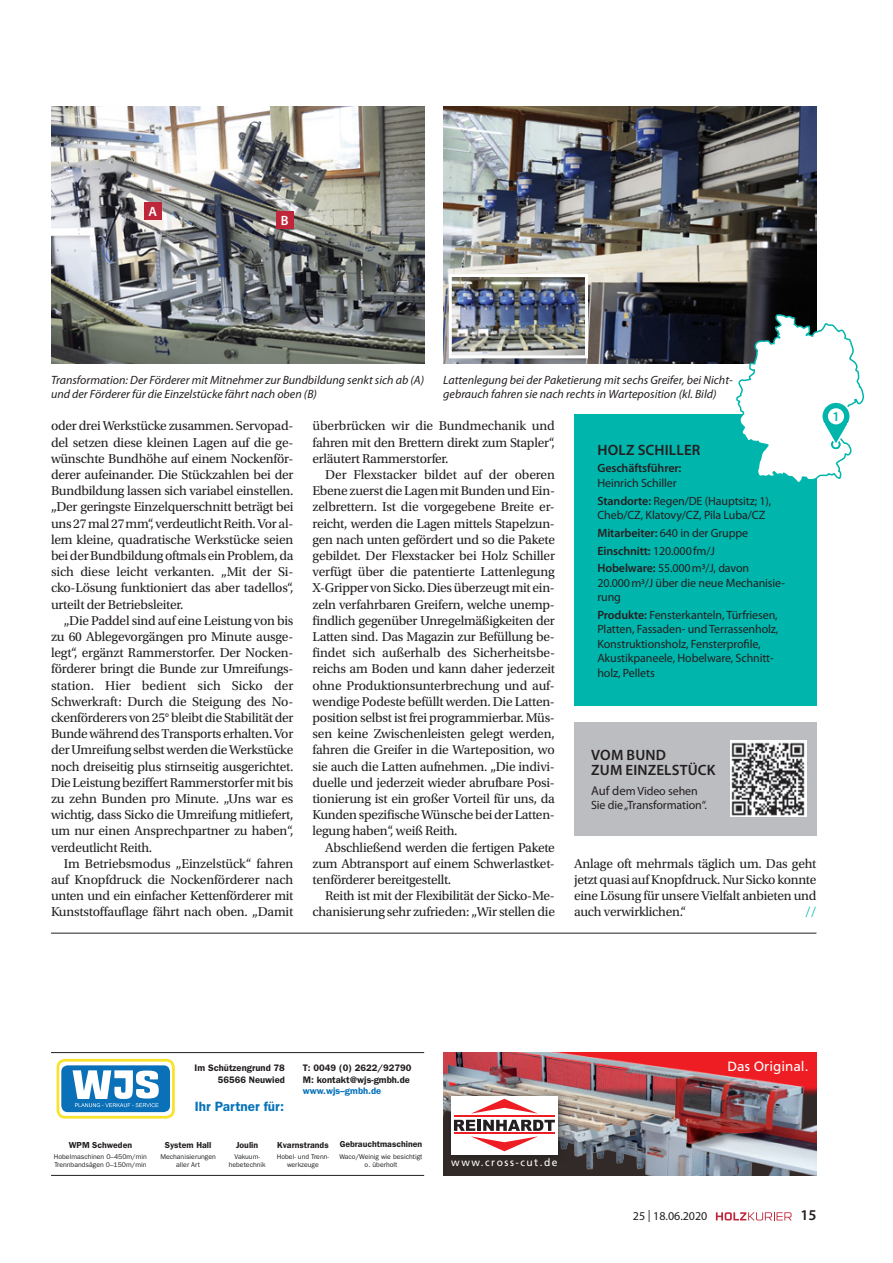
<style>
.page{position:relative;width:893px;height:1263px;background:#fff}
.page>*{position:absolute;margin:0;border:0;box-sizing:border-box;transform-origin:0 0}
.t1{font:600 15px/15.8px "Myriad Pro";letter-spacing:.01em;color:#231f20}
.t2{font:13.5px/16.2px "Utopia Std";letter-spacing:-.02em;color:#231f20;text-align:justify}
.t3{font:600 13.5px "ITC Franklin Gothic Std";color:#0673ba}
.t4{font:13.5px "Frutiger";color:#fff}
.t5{font:600 13.5px "Myriad Pro";color:#00b5ac}
.t6{font:600 13.5px "Myriad Pro";color:#fff}
.t7{font:13.5px "Utopia Std";color:#00b5ac}
.t8{font:12px/14.4px "Myriad Pro";letter-spacing:-.01em;color:#231f20}
.t9{font:italic 12px/14.4px "Myriad Pro";color:#231f20}
.t10{font:600 12px "Myriad Pro";letter-spacing:-.01em;color:#231f20}
.t11{font:10.5px "Frutiger";letter-spacing:.145em;color:#fff}
.t12{font:600 9.45px/11.4px "ITC Franklin Gothic Std";color:#231f20;text-align:right}
.t13{font:600 9.45px "ITC Franklin Gothic Std";color:#0572ba}
.t14{font:600 8.7px "ITC Franklin Gothic Std";color:#231f20}
.t15{font:6.9px/8.2px "ITC Franklin Gothic Std";color:#231f20;text-align:center}
.s1{font-weight:600}
.s2{font-size:12.75px}
</style>
<div class="page">
<hr style="left:51px;top:1052px;width:373px;height:1px;background:#231f20">
<hr style="left:51px;top:1175px;width:373px;height:1px;background:#231f20">
<svg style="left:58px;top:1060px;width:115px;height:57px"></svg>
<div style="left:57px;top:1059px;width:118px;height:59px;border:3px solid #f8e22a;border-radius:7px"></div>
<div style="left:61px;top:1065px;width:109px;height:47px;background:#0a70b8;border-radius:6px"></div>
<svg style="left:73px;top:1070px;width:86px;height:37px"></svg>
<img style="left:51px;top:106px;width:373px;height:258px">
<img style="left:443px;top:106px;width:373px;height:258px">
<div style="left:574px;top:414px;width:242px;height:292px;background:#00b5ac"></div>
<img style="left:447px;top:273px;width:142px;height:87px">
<svg style="left:735px;top:313px;width:128px;height:171px"></svg>
<div style="left:829px;top:409px;width:14px;height:15px;background:#fff;border-radius:50%"></div>
<div style="left:144px;top:202px;width:17px;height:18px;background:#bf263a"></div>
<div style="left:276px;top:211px;width:17px;height:17px;background:#bf263a"></div>
<hr style="left:51px;top:933px;width:765px;height:1px;background:#231f20">
<div style="left:574px;top:722px;width:242px;height:113px;background:#bcbdc0"></div>
<div style="left:730px;top:740px;width:76px;height:77px;background:#fff"></div>
<img style="left:731px;top:742px;width:74px;height:74px">
<img style="left:443px;top:1052px;width:373px;height:124px">
<div style="left:444px;top:1089px;width:125px;height:76px;background:#231f20;opacity:.75"></div>
<div style="left:451px;top:1096px;width:107px;height:58px;background:#fff"></div>
<hr style="left:454px;top:1115px;width:101px;height:2px;background:#ee1d23">
<svg style="left:471px;top:1099px;width:67px;height:15px"></svg>
<svg style="left:454px;top:1120px;width:101px;height:31px"></svg>
<svg style="left:716px;top:1212px;width:76px;height:8px"></svg>
<p class="t6" style="left:148px;top:203px;width:10px">A</p>
<p class="t6" style="left:281px;top:212px;width:9px">B</p>
<p class="t9" style="left:51px;top:372px;width:375px">Transformation: Der Förderer mit Mitnehmer zur Bundbildung senkt sich ab (A) und der Förderer für die Einzelstücke fährt nach oben (B)</p>
<p class="t9" style="left:443px;top:372px;width:291px">Lattenlegung bei der Paketierung mit sechs Greifer, bei Nicht&shy;gebrauch fahren sie nach rechts in Warteposition (kl. Bild)</p>
<p class="t2" style="left:51px;top:418px;width:244px">oder drei Werkstücke zusammen. Servopad&shy;del setzen diese kleinen Lagen auf die ge&shy;wünschte Bundhöhe auf einem Nockenför&shy;derer aufeinander. Die Stückzahlen bei der Bundbildung lassen sich variabel einstellen. „Der geringste Einzelquerschnitt beträgt bei uns 27 mal 27mm“, verdeutlicht Reith. Vor al&shy;lem kleine, quadratische Werkstücke seien bei der Bundbildung oftmals ein Problem, da sich diese leicht verkanten. „Mit der Si&shy;cko-Lösung funktioniert das aber tadellos“, urteilt der Betriebsleiter.</p>
<p class="t2" style="left:51px;top:612px;width:244px;text-indent:13px">„Die Paddel sind auf eine Leistung von bis zu 60 Ablegevorgängen pro Minute ausge&shy;legt“, ergänzt Rammerstorfer. Der Nocken&shy;förderer bringt die Bunde zur Umreifungs&shy;station. Hier bedient sich Sicko der Schwerkraft: Durch die Steigung des No&shy;ckenförderers von 25° bleibt die Stabilität der Bunde während des Transports erhalten. Vor der Umreifung selbst werden die Werkstücke noch dreiseitig plus stirnseitig ausgerichtet.<br>Die Leistung beziffert Rammerstorfer mit bis zu zehn Bunden pro Minute. „Uns war es wichtig, dass Sicko die Umreifung mitliefert, um nur einen Ansprechpartner zu haben“, verdeutlicht Reith.</p>
<p class="t2" style="left:51px;top:855px;width:244px;text-indent:13px">Im Betriebsmodus „Einzelstück“ fahren auf Knopfdruck die Nockenförderer nach unten und ein einfacher Kettenförderer mit Kunststoffauflage fährt nach oben. „Damit</p>
<p class="t2" style="left:313px;top:418px;width:244px">überbrücken wir die Bundmechanik und fahren mit den Brettern direkt zum Stapler“, erläutert Rammerstorfer.</p>
<p class="t2" style="left:313px;top:467px;width:244px;text-indent:13px">Der Flexstacker bildet auf der oberen Ebene zuerst die Lagen mit Bunden und Ein&shy;zelbrettern. Ist die vorgegebene Breite er&shy;reicht, werden die Lagen mittels Stapelzun&shy;gen nach unten gefördert und so die Pakete gebildet. Der Flexstacker bei Holz Schiller verfügt über die patentierte Lattenlegung X-Gripper von Sicko. Dies überzeugt mit ein&shy;zeln verfahrbaren Greifern, welche unemp&shy;findlich gegenüber Unregelmäßigkeiten der Latten sind. Das Magazin zur Befüllung be&shy;findet sich außerhalb des Sicherheitsbe&shy;reichs am Boden und kann daher jederzeit ohne Produktionsunterbrechung und auf&shy;wendige Podeste befüllt werden. Die Latten&shy;position selbst ist frei programmierbar. Müs&shy;sen keine Zwischenleisten gelegt werden, fahren die Greifer in die Warteposition, wo sie auch die Latten aufnehmen. „Die indivi&shy;duelle und jederzeit wieder abrufbare Posi&shy;tionierung ist ein großer Vorteil für uns, da Kunden spezifische Wünsche bei der Latten&shy;legung haben“, weiß Reith.</p>
<p class="t2" style="left:313px;top:839px;width:244px;text-indent:13px">Abschließend werden die fertigen Pakete zum Abtransport auf einem Schwerlastket&shy;tenförderer bereitgestellt.</p>
<p class="t2" style="left:313px;top:888px;width:244px;text-align:right">Reith ist mit der Flexibilität der Sicko-Me&shy;chanisierung sehr zufrieden: „Wir stellen die</p>
<p class="t1" style="left:598px;top:441px;width:104px">HOLZ SCHILLER</p>
<p class="t10" style="left:597px;top:461px;width:85px">Geschäftsführer:</p>
<p class="t8" style="left:597px;top:474px;width:175px;line-height:17.9px">Heinrich Schiller<br><span class="s1">Standorte:</span> Regen/DE (Hauptsitz; 1),</p>
<p class="t8" style="left:597px;top:506px;width:169px;line-height:17.9px">Cheb/CZ, Klatovy/CZ, Pila Luba/CZ<br><span class="s1">Mitarbeiter:</span> 640 in der Gruppe<br><span class="s1">Einschnitt:</span> 120.000fm/J<br><span class="s1">Hobelware:</span> 55.000m3/J, davon</p>
<p class="t8" style="left:597px;top:575px;width:189px">20.000m3/J über die neue Mechanisie&shy;rung</p>
<p class="t8" style="left:597px;top:607px;width:182px"><span class="s1">Produkte:</span> Fensterkanteln, Türfriesen, Platten, Fassaden- und Terrassenholz, Konstruktionsholz, Fensterprofile, Akustikpaneele, Hobelware, Schnitt&shy;holz, Pellets</p>
<p class="t1" style="left:591px;top:746px;width:126px">VOM BUND<br>ZUM EINZELSTÜCK</p>
<p class="t8" style="left:591px;top:783px;width:117px"><span class="s2">Auf de</span>m Video sehen<br>Sie die „Transformation“.</p>
<p class="t2" style="left:574px;top:855px;width:244px">Anlage oft mehrmals täglich um. Das geht jetzt quasi auf Knopfdruck. Nur Sicko konnte eine Lösung für unsere Vielfalt anbieten und auch verwirklichen.“</p>
<p class="t7" style="left:805px;top:905px;width:13px">//</p>
<p class="t5" style="left:832px;top:407px;width:9px">21</p>
<p class="t14" style="left:69px;top:1140px;width:65px">WPM Schweden</p>
<p class="t15" style="left:54px;top:1152px;width:95px;text-align:left">Hobelmaschinen 0–450m/min<br>Trennbandsägen 0–150m/min</p>
<p class="t12" style="left:195px;top:1062px;width:92px">Im Schützengrund 78<br>56566 Neuwied</p>
<p class="t12" style="left:303px;top:1062px;width:110px;text-align:left">T: 0049 (0) 2622/92790<br>M: kontakt@wjs-gmbh.de</p>
<p class="t13" style="left:303px;top:1085px;width:80px">www.wjs–gmbh.de</p>
<p class="t3" style="left:195px;top:1099px;width:91px">Ihr Partner für:</p>
<p class="t14" style="left:165px;top:1140px;width:48px">System Hall</p>
<p class="t15" style="left:160px;top:1152px;width:57px">Mechanisierungen aller Art</p>
<p class="t14" style="left:236px;top:1140px;width:24px">Joulin</p>
<p class="t15" style="left:229px;top:1152px;width:38px">Vakuum&shy;hebetechnik</p>
<p class="t14" style="left:277px;top:1140px;width:53px">Kvarnstrands</p>
<p class="t15" style="left:277px;top:1152px;width:54px">Hobel- und Trenn&shy;werkzeuge</p>
<p class="t14" style="left:340px;top:1139px;width:84px">Gebrauchtmaschinen</p>
<p class="t15" style="left:340px;top:1152px;width:84px">Waco/Weinig wie besichtigt o. überholt</p>
<p class="t11" style="left:451px;top:1156px;width:108px">www.cross-cut.de</p>
<p class="t4" style="left:727px;top:1058px;width:83px">Das Original.</p>
<p class="t8" style="left:633px;top:1209px;width:76px">25 | 18.06.2020</p>
<p class="t1" style="left:800px;top:1207px;width:18px">15</p>
</div>
